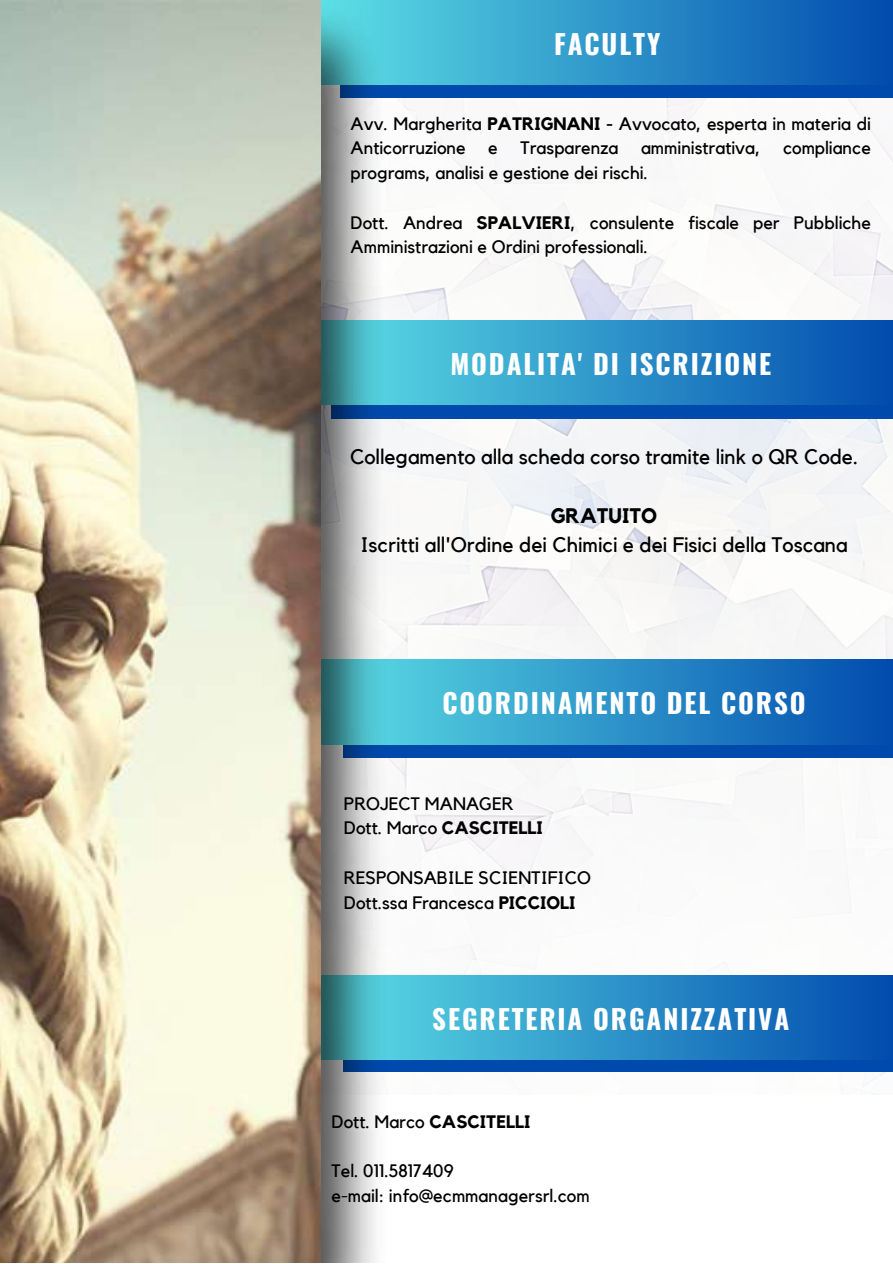
<style>
.page{position:relative;width:893px;height:1264px;background:#fff}
.page>*{position:absolute;margin:0;border:0;box-sizing:border-box;transform-origin:0 0}
.t1{font:700 27px "Oswald";letter-spacing:.07em;color:#fff}
.t2{font:21px "Kollektif";color:#000}
.t3{font:700 21px "Kollektif";color:#000}
.t4{font:18px/24.8px "Kollektif";color:#000}
.s1{font-weight:700}
</style>
<div class="page">
<img style="left:390px;top:98px;width:502px;height:978px">
<div style="left:340px;top:18px;width:552px;height:80px;background:#004aad"></div>
<svg style="left:390px;top:0;width:502px;height:84px;background:#298cc6"></svg>
<div style="left:331px;top:339px;width:561px;height:79px;background:#004aad"></div>
<svg style="left:390px;top:320px;width:502px;height:84px;background:#298cc6"></svg>
<div style="left:343px;top:992px;width:549px;height:80px;background:#004aad"></div>
<svg style="left:390px;top:975px;width:502px;height:84px;background:#298cc6"></svg>
<div style="left:343px;top:678px;width:549px;height:80px;background:#004aad"></div>
<svg style="left:390px;top:660px;width:502px;height:84px;background:#298cc6"></svg>
<img style="left:321px;top:0;width:69px;height:1262px">
<img style="left:0;top:0;width:321px;height:1262px">
<h1 class="t1" style="left:554px;top:22px;width:108px">FACULTY</h1>
<p class="t4" style="left:350px;top:112px;width:522px">Avv. Margherita <span class="s1">PATRIGNANI -</span> Avvocato, esperta in materia di<br>Anticorruzione</p>
<p class="t4" style="left:488px;top:136px;width:11px">e</p>
<p class="t4" style="left:520px;top:136px;width:99px">Trasparenza</p>
<p class="t4" style="left:641px;top:136px;width:121px">amministrativa,</p>
<p class="t4" style="left:783px;top:136px;width:89px">compliance</p>
<p class="t4" style="left:350px;top:161px;width:299px">programs, analisi e gestione dei rischi.</p>
<p class="t4" style="left:350px;top:211px;width:522px">Dott. Andrea <span class="s1">SPALVIERI</span>, consulente fiscale per Pubbliche<br>Amministrazioni e Ordini professionali.</p>
<h1 class="t1" style="left:450px;top:342px;width:322px">MODALITA' DI ISCRIZIONE</h1>
<p class="t2" style="left:350px;top:447px;width:509px">Collegamento alla scheda corso tramite link o QR Code.</p>
<p class="t3" style="left:551px;top:505px;width:108px">GRATUITO</p>
<p class="t2" style="left:360px;top:535px;width:489px">Iscritti all'Ordine dei Chimici e dei Fisici della Toscana</p>
<h1 class="t1" style="left:442px;top:682px;width:364px">COORDINAMENTO DEL CORSO</h1>
<p class="t4" style="left:344px;top:791px;width:200px">PROJECT MANAGER<br>Dott. Marco <span class="s1">CASCITELLI</span></p>
<p class="t4" style="left:344px;top:866px;width:248px">RESPONSABILE SCIENTIFICO<br>Dott.ssa Francesca <span class="s1">PICCIOLI</span></p>
<h1 class="t1" style="left:432px;top:997px;width:358px">SEGRETERIA ORGANIZZATIVA</h1>
<p class="t4" style="left:331px;top:1109px;width:200px">Dott. Marco <span class="s1">CASCITELLI</span></p>
<p class="t4" style="left:331px;top:1159px;width:259px">Tel. 011.5817409<br>e-mail: info@ecmmanagersrl.com</p>
</div>
